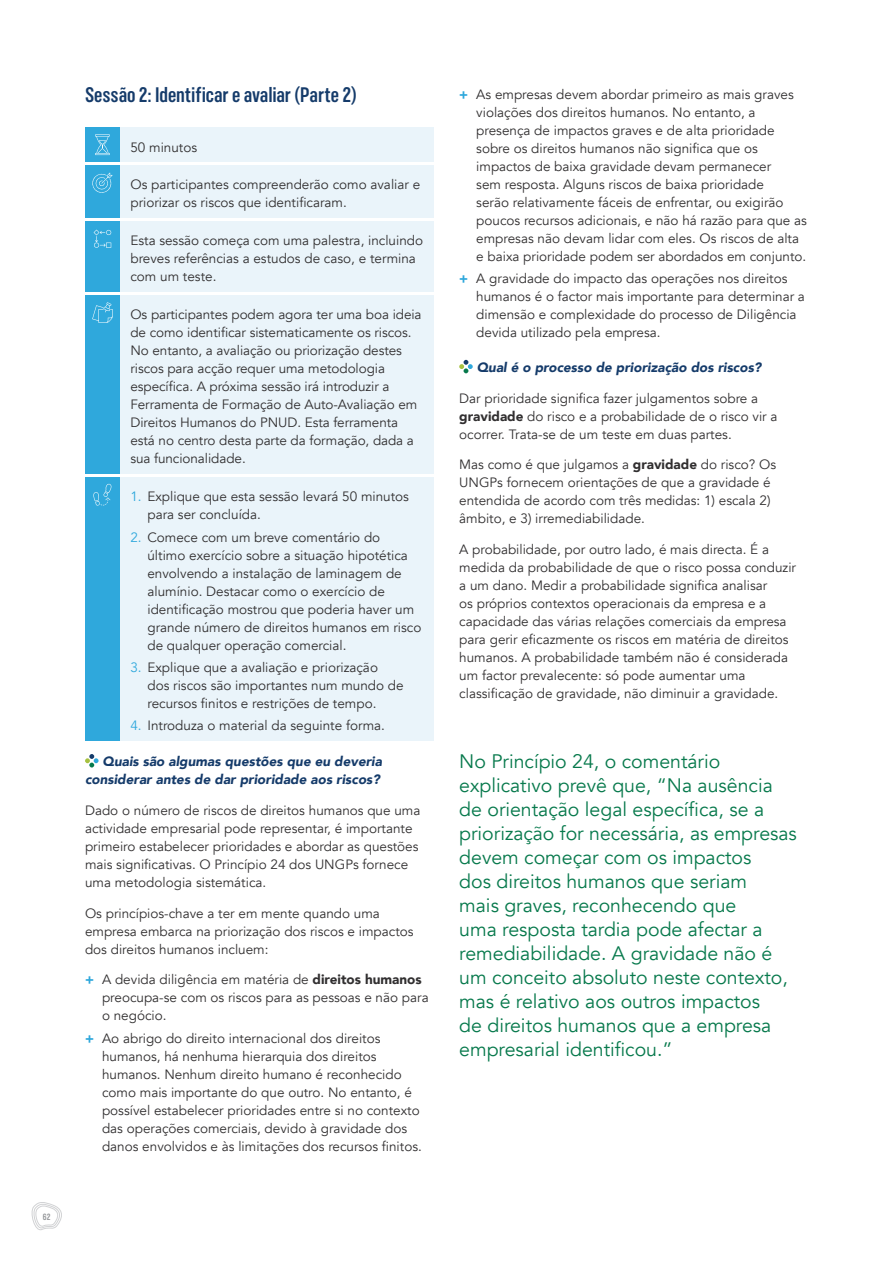
<style>
.page{position:relative;width:893px;height:1263px;background:#fff}
.page>*{position:absolute;margin:0;border:0;box-sizing:border-box;transform-origin:0 0}
.Header_2{font:700 21px "Marsden Cm Semi";letter-spacing:-.005em;color:#153b6a}
.Quote_text{font:19.5px/24px "Avenir";color:#07794c}
.Body_text{font:13.5px/18px "Avenir";color:#312f30}
.Body_text-2{font:italic 900 13.5px/18px "Avenir";color:#153b6a;text-align:right}
.t1{font:700 9px "Marsden Cm Semi";color:#939598}
.s1{color:#2fa8dc}
.s2{font-weight:900;color:#2fa8dc}
.s3{font-weight:900}
</style>
<div class="page">
<svg style="left:459px;top:360px;width:14px;height:13px"></svg>
<svg style="left:85px;top:754px;width:14px;height:13px"></svg>
<div style="left:120px;top:127px;width:314px;height:35px;background:#eaf4fa"></div>
<div style="left:85px;top:127px;width:35px;height:35px;background:#2fa8dc"></div>
<svg style="left:95px;top:134px;width:15px;height:21px"></svg>
<div style="left:120px;top:165px;width:314px;height:53px;background:#eaf4fa"></div>
<div style="left:85px;top:165px;width:35px;height:53px;background:#2fa8dc"></div>
<svg style="left:92px;top:173px;width:21px;height:20px"></svg>
<div style="left:85px;top:221px;width:35px;height:71px;background:#2fa8dc"></div>
<svg style="left:94px;top:230px;width:17px;height:18px"></svg>
<div style="left:120px;top:221px;width:314px;height:71px;background:#eaf4fa"></div>
<div style="left:120px;top:295px;width:314px;height:179px;background:#eaf4fa"></div>
<div style="left:85px;top:295px;width:35px;height:179px;background:#2fa8dc"></div>
<svg style="left:92px;top:302px;width:21px;height:21px"></svg>
<div style="left:120px;top:477px;width:314px;height:264px;background:#eaf4fa"></div>
<div style="left:85px;top:477px;width:35px;height:264px;background:#2fa8dc"></div>
<svg style="left:93px;top:484px;width:18px;height:22px"></svg>
<svg style="left:31px;top:1202px;width:31px;height:29px"></svg>
<p class="t1" style="left:43px;top:1212px;width:9px">62</p>
<p class="Header_2" style="left:85px;top:84px;width:273px">Sessão 2: Identificar e avaliar (Parte 2)</p>
<p class="Body_text" style="left:130px;top:138px;width:68px">50 minutos</p>
<p class="Body_text" style="left:130px;top:176px;width:291px">Os participantes compreenderão como avaliar e priorizar os riscos que identificaram.</p>
<p class="Body_text" style="left:130px;top:232px;width:294px">Esta sessão começa com uma palestra, incluindo breves referências a estudos de caso, e termina com um teste.</p>
<p class="Body_text" style="left:130px;top:306px;width:293px">Os participantes podem agora ter uma boa ideia de como identificar sistematicamente os riscos.<br>No entanto, a avaliação ou priorização destes riscos para acção requer uma metodologia específica. A próxima sessão irá introduzir a Ferramenta de Formação de Auto-Avaliação em Direitos Humanos do PNUD. Esta ferramenta está no centro desta parte da formação, dada a sua funcionalidade.</p>
<p class="Body_text" style="left:147px;top:488px;width:263px;text-indent:-17px"><span class="s1">1.</span> Explique que esta sessão levará 50 minutos para ser concluída.</p>
<p class="Body_text" style="left:147px;top:528px;width:276px;text-indent:-17px"><span class="s1">2.</span> Comece com um breve comentário do último exercício sobre a situação hipotética envolvendo a instalação de laminagem de alumínio. Destacar como o exercício de identificação mostrou que poderia haver um grande número de direitos humanos em risco de qualquer operação comercial.</p>
<p class="Body_text" style="left:147px;top:658px;width:258px;text-indent:-17px"><span class="s1">3.</span> Explique que a avaliação e priorização<br>dos riscos são importantes num mundo de recursos finitos e restrições de tempo.</p>
<p class="Body_text" style="left:130px;top:717px;width:256px"><span class="s1">4.</span> Introduza o material da seguinte forma.</p>
<p class="Body_text-2" style="left:85px;top:752px;width:298px">Quais são algumas questões que eu deveria considerar antes de dar prioridade aos riscos?</p>
<p class="Body_text" style="left:85px;top:801px;width:337px">Dado o número de riscos de direitos humanos que uma actividade empresarial pode representar, é importante primeiro estabelecer prioridades e abordar as questões mais significativas. O Princípio 24 dos UNGPs fornece uma metodologia sistemática.</p>
<p class="Body_text" style="left:85px;top:904px;width:330px">Os princípios-chave a ter em mente quando uma empresa embarca na priorização dos riscos e impactos dos direitos humanos incluem:</p>
<p class="Body_text" style="left:102px;top:971px;width:328px;text-indent:-17px"><span class="s2">+</span> A devida diligência em matéria de <span class="s3">direitos humanos </span>preocupa-se com os riscos para as pessoas e não para o negócio.</p>
<p class="Body_text" style="left:102px;top:1029px;width:321px;text-indent:-17px"><span class="s2">+</span> Ao abrigo do direito internacional dos direitos humanos, há nenhuma hierarquia dos direitos humanos. Nenhum direito humano é reconhecido como mais importante do que outro. No entanto, é possível estabelecer prioridades entre si no contexto das operações comerciais, devido à gravidade dos danos envolvidos e às limitações dos recursos finitos.</p>
<p class="Body_text" style="left:476px;top:85px;width:332px;text-indent:-17px"><span class="s2">+</span> As empresas devem abordar primeiro as mais graves violações dos direitos humanos. No entanto, a presença de impactos graves e de alta prioridade sobre os direitos humanos não significa que os impactos de baixa gravidade devam permanecer<br>sem resposta. Alguns riscos de baixa prioridade<br>serão relativamente fáceis de enfrentar, ou exigirão poucos recursos adicionais, e não há razão para que as empresas não devam lidar com eles. Os riscos de alta e baixa prioridade podem ser abordados em conjunto.</p>
<p class="Body_text" style="left:476px;top:269px;width:330px;text-indent:-17px"><span class="s2">+</span> A gravidade do impacto das operações nos direitos humanos é o factor mais importante para determinar a dimensão e complexidade do processo de Diligência devida utilizado pela empresa.</p>
<p class="Body_text-2" style="left:477px;top:358px;width:286px">Qual é o processo de priorização dos riscos?</p>
<p class="Body_text" style="left:459px;top:389px;width:320px">Dar prioridade significa fazer julgamentos sobre a <span class="s3">gravidade</span> do risco e a probabilidade de o risco vir a ocorrer. Trata-se de um teste em duas partes.</p>
<p class="Body_text" style="left:459px;top:456px;width:318px">Mas como é que julgamos a <span class="s3">gravidade</span> do risco? Os UNGPs fornecem orientações de que a gravidade é entendida de acordo com três medidas: 1) escala 2) âmbito, e 3) irremediabilidade.</p>
<p class="Body_text" style="left:459px;top:541px;width:338px">A probabilidade, por outro lado, é mais directa. É a medida da probabilidade de que o risco possa conduzir a um dano. Medir a probabilidade significa analisar<br>os próprios contextos operacionais da empresa e a capacidade das várias relações comerciais da empresa para gerir eficazmente os riscos em matéria de direitos humanos. A probabilidade também não é considerada um factor prevalecente: só pode aumentar uma classificação de gravidade, não diminuir a gravidade.</p>
<p class="Quote_text" style="left:459px;top:749px;width:339px">No Princípio 24, o comentário explicativo prevê que, “Na ausência de orientação legal específica, se a priorização for necessária, as empresas devem começar com os impactos<br>dos direitos humanos que seriam<br>mais graves, reconhecendo que<br>uma resposta tardia pode afectar a remediabilidade. A gravidade não é um conceito absoluto neste contexto, mas é relativo aos outros impactos<br>de direitos humanos que a empresa empresarial identificou.”</p>
</div>
